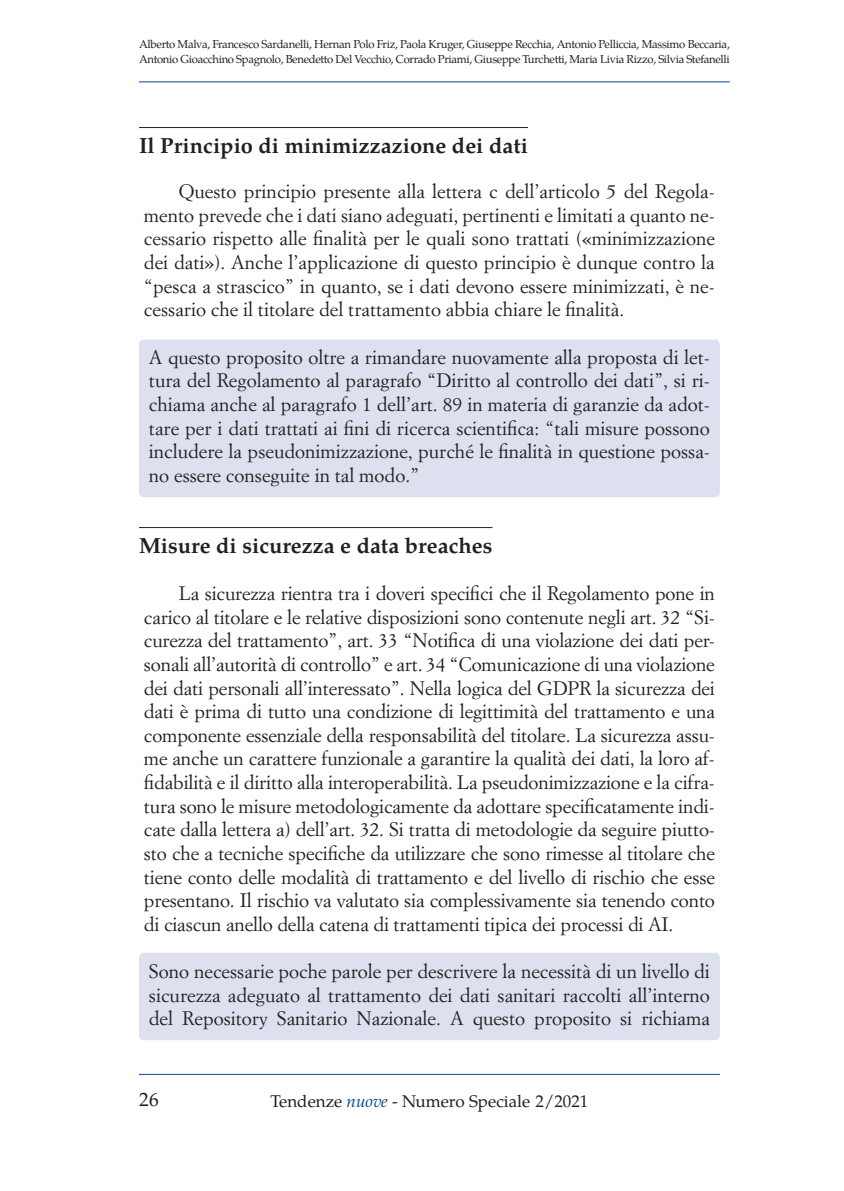
<style>
.page{position:relative;width:844px;height:1191px;background:#fff}
.page>*{position:absolute;margin:0;border:0;box-sizing:border-box;transform-origin:0 0}
.t1{font:700 21.88px "Te X Gyre Pagella";color:#231f20}
.t2{font:19.25px/23.6px "Simoncini Garamond Std";color:#231f20;text-align:justify}
.t3{font:19.25px "Te X Gyre Pagella";color:#231f20}
.t4{font:16.97px "Te X Gyre Pagella";color:#231f20}
.t5{font:11.55px/14.9px "Te X Gyre Pagella";letter-spacing:-.03em;color:#231f20}
.s1{font-style:italic;color:#01498e}
</style>
<div class="page">
<hr style="left:139px;top:1074px;width:580px;height:1px;background:#01498e">
<hr style="left:139px;top:82px;width:590px;height:1px;background:#01498e">
<div style="left:139px;top:339px;width:580px;height:158px;background:#dde1ef;border-radius:5px"></div>
<div style="left:139px;top:952px;width:580px;height:88px;background:#dde1ef;border-radius:5px"></div>
<hr style="left:139px;top:127px;width:389px;height:1px;background:#231f20">
<hr style="left:139px;top:527px;width:353px;height:1px;background:#231f20">
<p class="t5" style="left:139px;top:36px;width:592px">Alberto Malva, Francesco Sardanelli, Hernan Polo Friz, Paola Kruger, Giuseppe Recchia, Antonio Pelliccia, Massimo Beccaria,<br>Antonio Gioacchino Spagnolo, Benedetto Del Vecchio, Corrado Priami, Giuseppe Turchetti, Maria Livia Rizzo, Silvia Stefanelli</p>
<p class="t1" style="left:139px;top:129px;width:390px">Il Principio di minimizzazione dei dati</p>
<p class="t2" style="left:144px;top:179px;width:572px;text-indent:35px">Questo principio presente alla lettera c dell’articolo 5 del Regola&shy;mento prevede che i dati siano adeguati, pertinenti e limitati a quanto ne&shy;cessario rispetto alle finalità per le quali sono trattati («minimizzazione dei dati»). Anche l’applicazione di questo principio è dunque contro la “pesca a strascico” in quanto, se i dati devono essere minimizzati, è ne&shy;cessario che il titolare del trattamento abbia chiare le finalità.</p>
<p class="t2" style="left:149px;top:345px;width:562px">A questo proposito oltre a rimandare nuovamente alla proposta di let&shy;tura del Regolamento al paragrafo “Diritto al controllo dei dati”, si ri&shy;chiama anche al paragrafo 1 dell’art. 89 in materia di garanzie da adot&shy;tare per i dati trattati ai fini di ricerca scientifica: “tali misure possono includere la pseudonimizzazione, purché le finalità in questione possa&shy;no essere conseguite in tal modo.”</p>
<p class="t1" style="left:139px;top:529px;width:355px">Misure di sicurezza e data breaches</p>
<p class="t2" style="left:144px;top:581px;width:572px;text-indent:35px">La sicurezza rientra tra i doveri specifici che il Regolamento pone in carico al titolare e le relative disposizioni sono contenute negli art. 32 “Si&shy;curezza del trattamento”, art. 33 “Notifica di una violazione dei dati per&shy;sonali all’autorità di controllo” e art. 34 “Comunicazione di una violazione dei dati personali all’interessato”. Nella logica del GDPR la sicurezza dei dati è prima di tutto una condizione di legittimità del trattamento e una componente essenziale della responsabilità del titolare. La sicurezza assu&shy;me anche un carattere funzionale a garantire la qualità dei dati, la loro af&shy;fidabilità e il diritto alla interoperabilità. La pseudonimizzazione e la cifra&shy;tura sono le misure metodologicamente da adottare specificatamente indi&shy;cate dalla lettera a) dell’art. 32. Si tratta di metodologie da seguire piutto&shy;sto che a tecniche specifiche da utilizzare che sono rimesse al titolare che tiene conto delle modalità di trattamento e del livello di rischio che esse presentano. Il rischio va valutato sia complessivamente sia tenendo conto di ciascun anello della catena di trattamenti tipica dei processi di AI.</p>
<p class="t2" style="left:149px;top:959px;width:562px">Sono necessarie poche parole per descrivere la necessità di un livello di sicurezza adeguato al trattamento dei dati sanitari raccolti all’interno del Repository Sanitario Nazionale. A questo proposito si richiama</p>
<p class="t3" style="left:139px;top:1084px;width:21px">26</p>
<p class="t4" style="left:270px;top:1088px;width:319px">Tendenze <span class="s1">nuove</span> - Numero Speciale 2/2021</p>
</div>
